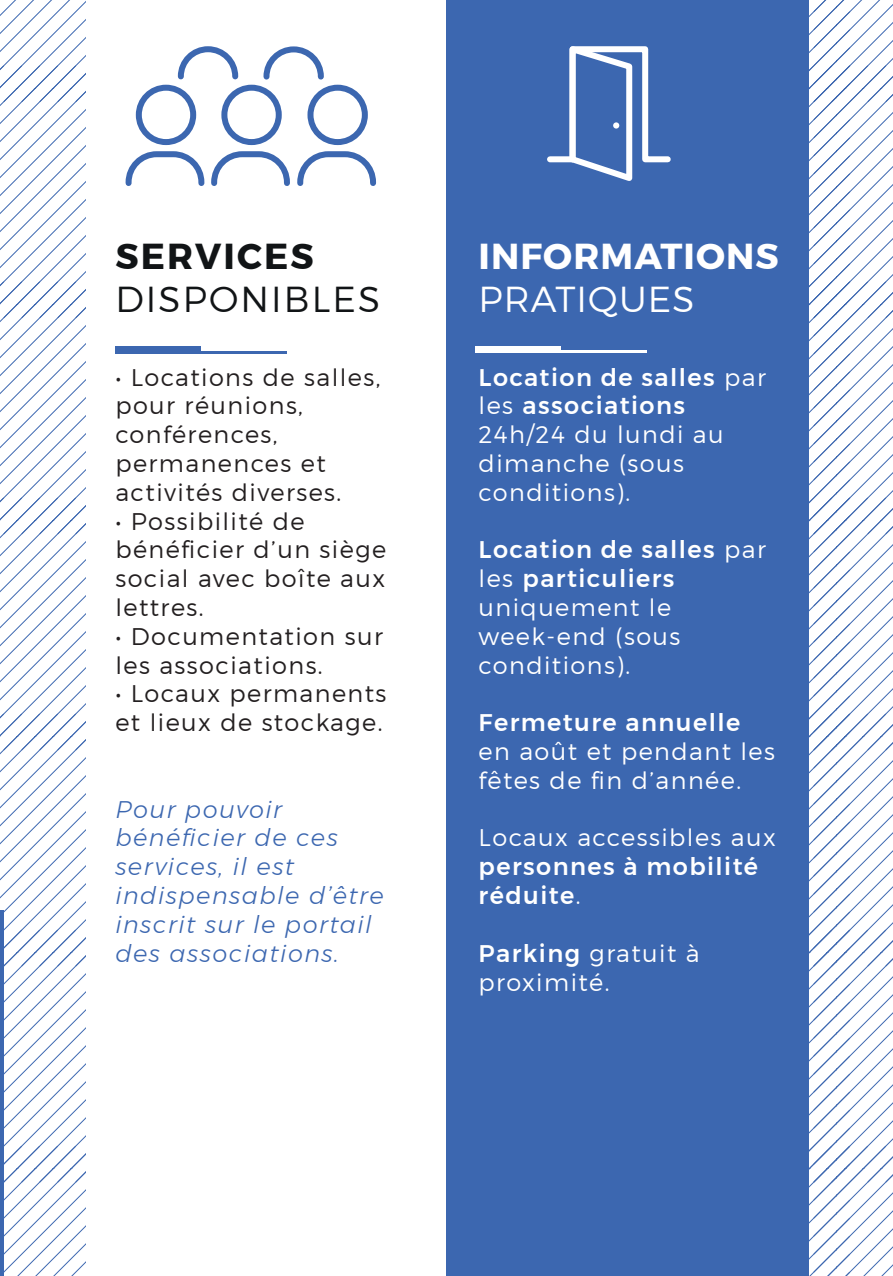
<style>
.page{position:relative;width:893px;height:1276px;background:#fff}
.page>*{position:absolute;margin:0;border:0;box-sizing:border-box;transform-origin:0 0}
.t1{font:700 36px "Montserrat";letter-spacing:.03em;color:#fff}
.t2{font:300 36px "Montserrat";letter-spacing:.06em;color:#111416}
.t3{font:300 36px "Montserrat";letter-spacing:.03em;color:#fff}
.t4{font:700 36px "Montserrat";letter-spacing:.06em;color:#111416}
.t5{font:300 24px/28.8px "Montserrat";letter-spacing:.06em;color:#fff}
.t6{font:300 24px/28.8px "Montserrat";letter-spacing:.06em;color:#231f20}
.t7{font:italic 300 24px/28.8px "Montserrat";letter-spacing:.06em;color:#3c67b0}
.t8{font:500 24px/28.8px "Montserrat";letter-spacing:.06em;color:#fff}
.s1{font-weight:500}
.s2{font-weight:300}
</style>
<div class="page">
<div style="left:447px;top:0;width:362px;height:1276px;background:#3c67b0"></div>
<hr style="left:116px;top:351px;width:171px;height:2px;background:#3c67b0">
<div style="left:116px;top:347px;width:85px;height:5px;background:#3c67b0"></div>
<hr style="left:475px;top:351px;width:172px;height:2px;background:#fff">
<div style="left:475px;top:346px;width:86px;height:6px;background:#fff"></div>
<div style="left:221px;top:85px;width:61px;height:60px;border:6px solid #3c67b0;border-radius:50%"></div>
<div style="left:307px;top:85px;width:61px;height:60px;border:6px solid #3c67b0;border-radius:50%"></div>
<div style="left:136px;top:85px;width:60px;height:60px;border:6px solid #3c67b0;border-radius:50%"></div>
<svg style="left:125px;top:151px;width:252px;height:35px"></svg>
<svg style="left:177px;top:46px;width:62px;height:34px"></svg>
<svg style="left:263px;top:46px;width:61px;height:34px"></svg>
<div style="left:550px;top:156px;width:23px;height:6px;background:#fff"></div>
<svg style="left:565px;top:46px;width:106px;height:135px"></svg>
<div style="left:613px;top:122px;width:6px;height:7px;background:#fff;border-radius:50%"></div>
<svg style="left:809px;top:0;width:84px;height:1276px"></svg>
<svg style="left:0;top:0;width:85px;height:1276px"></svg>
<h1 class="t4" style="left:115px;top:233px;width:200px">SERVICES</h1>
<h1 class="t2" style="left:115px;top:277px;width:266px">DISPONIBLES</h1>
<p class="t6" style="left:115px;top:362px;width:267px">• Locations de salles, pour réunions, conférences, permanences et activités diverses.</p>
<p class="t6" style="left:115px;top:506px;width:272px">• Possibilité de bénéficier d’un siège social avec boîte aux lettres.</p>
<p class="t6" style="left:115px;top:621px;width:269px">• Documentation sur les associations.</p>
<p class="t6" style="left:115px;top:679px;width:273px">• Locaux permanents et lieux de stockage.</p>
<p class="t7" style="left:115px;top:794px;width:270px">Pour pouvoir bénéficier de ces services, il est indispensable d’être inscrit sur le portail des associations.</p>
<h1 class="t1" style="left:479px;top:233px;width:302px">INFORMATIONS</h1>
<h1 class="t3" style="left:479px;top:277px;width:217px">PRATIQUES</h1>
<p class="t5" style="left:479px;top:362px;width:289px"><span class="s1">Location de salles</span> par les <span class="s1">associations<br></span>24h/24 du lundi au dimanche (sous conditions).</p>
<p class="t5" style="left:479px;top:535px;width:289px"><span class="s1">Location de salles</span> par les <span class="s1">particuliers </span>uniquement le week-end (sous conditions).</p>
<p class="t8" style="left:479px;top:708px;width:263px">Fermeture annuelle</p>
<p class="t5" style="left:479px;top:737px;width:298px">en août et pendant les fêtes de fin d’année.</p>
<p class="t5" style="left:479px;top:823px;width:299px">Locaux accessibles aux</p>
<p class="t8" style="left:479px;top:852px;width:281px">personnes à mobilité réduite<span class="s2">.</span></p>
<p class="t5" style="left:479px;top:938px;width:223px"><span class="s1">Parking</span> gratuit à proximité.</p>
</div>
